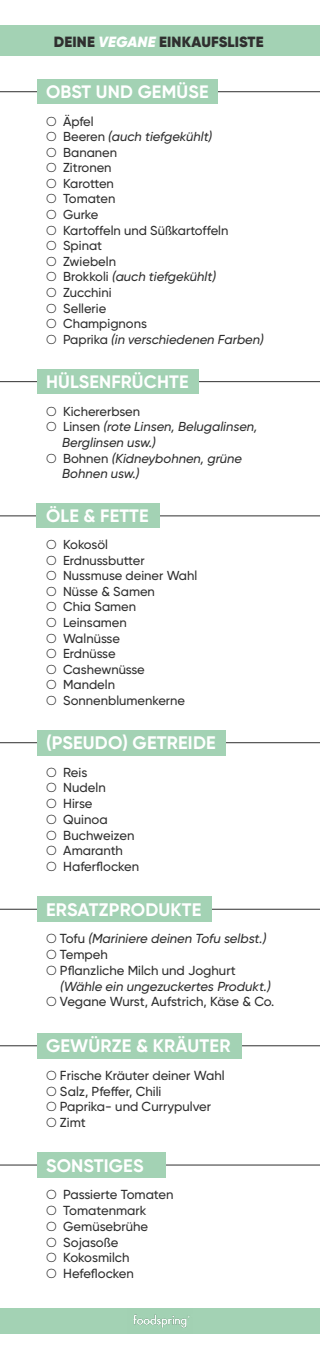
<style>
.page{position:relative;width:320px;height:1360px;background:#fff}
.page>*{position:absolute;margin:0;border:0;box-sizing:border-box;transform-origin:0 0}
.t1{font:700 18.16px "Gilroy";letter-spacing:.01em;color:#fff}
.t2{font:700 17.96px "Gilroy";letter-spacing:.01em;color:#fff}
.t3{font:900 14.8px "Gilroy";letter-spacing:.01em;color:#2f2f2f}
.t4{font:500 13.12px/15.7px "Gilroy";color:#2f2f2f}
.t5{font:italic 500 13.12px/15.7px "Gilroy";color:#2f2f2f;text-align:right}
.t6{font:500 13px/15.6px "Gilroy";color:#2f2f2f}
.t7{font:italic 500 13px "Gilroy";color:#2f2f2f}
.s1{font-style:italic;color:#fff}
.s2{font-weight:300}
.s3{font-style:italic}
.s4{font-weight:300;font-style:normal}
.s5{font-style:normal}
</style>
<div class="page">
<hr style="left:0;top:382px;width:320px;height:1px;background:#2f2f2f">
<hr style="left:0;top:516px;width:320px;height:1px;background:#2f2f2f">
<hr style="left:0;top:743px;width:320px;height:1px;background:#2f2f2f">
<hr style="left:0;top:909px;width:320px;height:1px;background:#2f2f2f">
<hr style="left:0;top:1046px;width:320px;height:1px;background:#2f2f2f">
<hr style="left:0;top:1165px;width:320px;height:1px;background:#2f2f2f">
<hr style="left:0;top:92px;width:320px;height:1px;background:#2f2f2f">
<div style="left:0;top:26px;width:320px;height:30px;background:#a3d2b4"></div>
<div style="left:0;top:1308px;width:320px;height:26px;background:#a3d2b4"></div>
<img style="left:133px;top:1314px;width:57px;height:14px">
<div style="left:37px;top:369px;width:161px;height:25px;background:#a3d2b4"></div>
<div style="left:37px;top:503px;width:123px;height:25px;background:#a3d2b4"></div>
<div style="left:37px;top:79px;width:181px;height:25px;background:#a3d2b4"></div>
<div style="left:37px;top:1033px;width:205px;height:25px;background:#a3d2b4"></div>
<div style="left:37px;top:1153px;width:129px;height:25px;background:#a3d2b4"></div>
<div style="left:37px;top:730px;width:189px;height:25px;background:#a3d2b4"></div>
<div style="left:37px;top:897px;width:174px;height:25px;background:#a3d2b4"></div>
<p class="t3" style="left:54px;top:32px;width:211px">DEINE <span class="s1">VEGANE</span> EINKAUFSLISTE</p>
<h2 class="t2" style="left:46px;top:81px;width:164px">OBST UND GEMÜSE</h2>
<p class="t6" style="left:46px;top:113px;width:219px"><span class="s2">О</span> Äpfel<br><span class="s2">О</span> Beeren <span class="s3">(auch tiefgekühlt)<br></span><span class="s2">О</span> Bananen<br><span class="s2">О</span> Zitronen<br><span class="s2">О</span> Karotten<br><span class="s2">О</span> Tomaten<br><span class="s2">О</span> Gurke<br><span class="s2">О</span> Kartoffeln und Süßkartoffeln<br><span class="s2">О</span> Spinat<br><span class="s2">О</span> Zwiebeln<br><span class="s2">О</span> Brokkoli <span class="s3">(auch tiefgekühlt)<br></span><span class="s2">О</span> Zucchini<br><span class="s2">О</span> Sellerie<br><span class="s2">О</span> Champignons<br><span class="s2">О</span> Paprika <span class="s3">(in verschiedenen Farben)</span></p>
<h2 class="t2" style="left:46px;top:371px;width:144px">HÜLSENFRÜCHTE</h2>
<p class="t6" style="left:46px;top:403px;width:96px"><span class="s2">О</span> Kichererbsen</p>
<p class="t7" style="left:46px;top:419px;width:213px"><span class="s4">О</span> <span class="s5">Linsen</span> (rote Linsen, Belugalinsen,</p>
<p class="t7" style="left:62px;top:434px;width:95px">Berglinsen usw.)</p>
<p class="t7" style="left:46px;top:450px;width:198px"><span class="s4">О</span> <span class="s5">Bohnen</span> (Kidneybohnen, grüne</p>
<p class="t7" style="left:62px;top:466px;width:79px">Bohnen usw.)</p>
<h2 class="t2" style="left:46px;top:504px;width:104px">ÖLE &amp; FETTE</h2>
<p class="t6" style="left:46px;top:537px;width:153px"><span class="s2">О</span> Kokosöl<br><span class="s2">О</span> Erdnussbutter<br><span class="s2">О</span> Nussmuse deiner Wahl<br><span class="s2">О</span> Nüsse &amp; Samen<br><span class="s2">О</span> Chia Samen<br><span class="s2">О</span> Leinsamen<br><span class="s2">О</span> Walnüsse<br><span class="s2">О</span> Erdnüsse<br><span class="s2">О</span> Cashewnüsse<br><span class="s2">О</span> Mandeln<br><span class="s2">О</span> Sonnenblumenkerne</p>
<h1 class="t1" style="left:46px;top:731px;width:171px">(PSEUDO) GETREIDE</h1>
<p class="t4" style="left:46px;top:764px;width:95px"><span class="s2">О</span> Reis<br><span class="s2">О</span> Nudeln<br><span class="s2">О</span> Hirse<br><span class="s2">О</span> Quinoa<br><span class="s2">О</span> Buchweizen<br><span class="s2">О</span> Amaranth<br><span class="s2">О</span> Haferflocken</p>
<h1 class="t1" style="left:46px;top:898px;width:157px">ERSATZPRODUKTE</h1>
<p class="t4" style="left:46px;top:931px;width:222px"><span class="s2">О</span> Tofu <span class="s3">(Mariniere deinen Tofu selbst.)<br></span><span class="s2">О</span> Tempeh<br><span class="s2">О</span> Pflanzliche Milch und Joghurt</p>
<p class="t5" style="left:46px;top:978px;width:230px">(Wähle ein ungezuckertes Produkt.)<br><span class="s4">О</span> <span class="s5">Vegane Wurst, Aufstrich, Käse &amp; Co.</span></p>
<h1 class="t1" style="left:46px;top:1035px;width:186px">GEWÜRZE &amp; KRÄUTER</h1>
<p class="t4" style="left:46px;top:1067px;width:180px"><span class="s2">О</span> Frische Kräuter deiner Wahl<br><span class="s2">О</span> Salz, Pfeffer, Chili<br><span class="s2">О</span> Paprika- und Currypulver<br><span class="s2">О</span> Zimt</p>
<h1 class="t1" style="left:46px;top:1154px;width:99px">SONSTIGES</h1>
<p class="t4" style="left:46px;top:1187px;width:129px"><span class="s2">О</span> Passierte Tomaten<br><span class="s2">О</span> Tomatenmark<br><span class="s2">О</span> Gemüsebrühe<br><span class="s2">О</span> Sojasoße<br><span class="s2">О</span> Kokosmilch<br><span class="s2">О</span> Hefeflocken</p>
</div>
